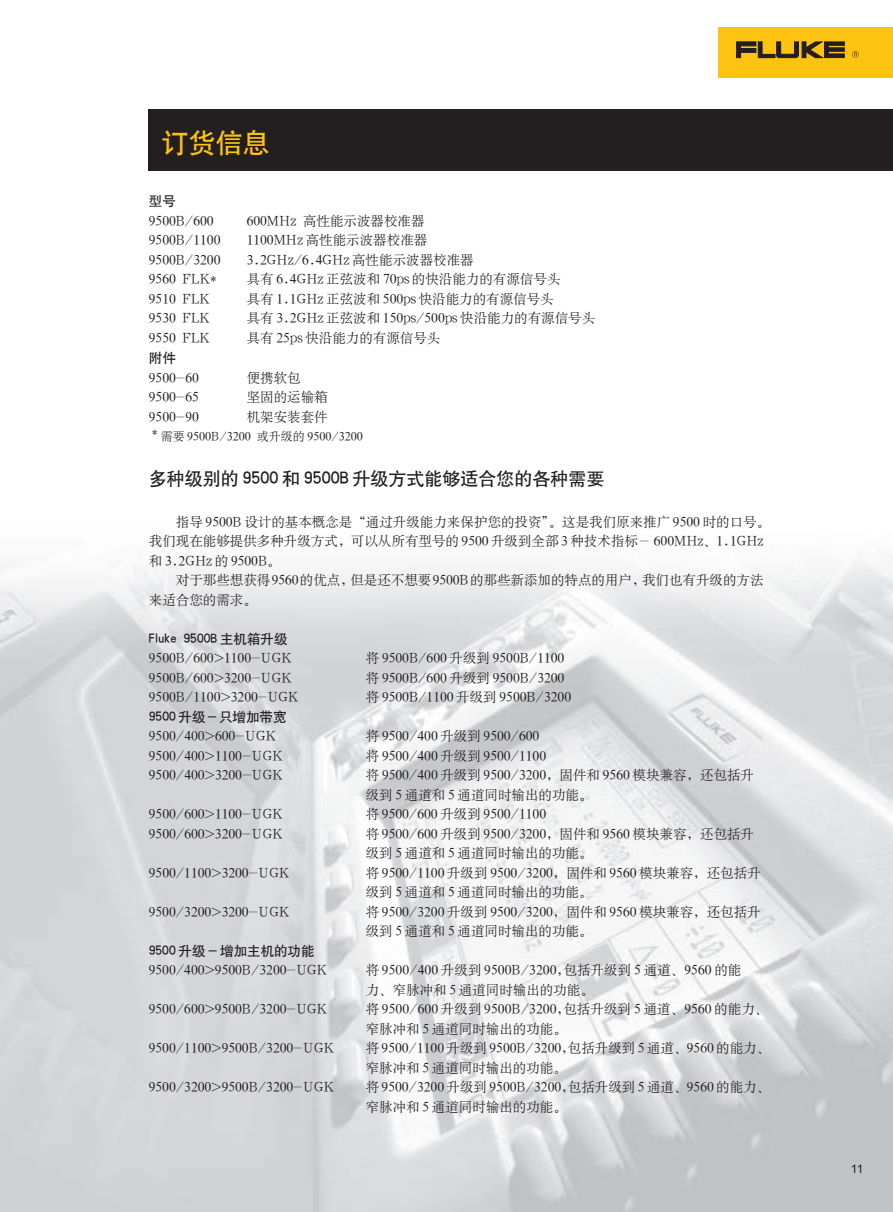
<style>
.page{position:relative;width:893px;height:1212px;background:#fff}
.page>*{position:absolute;margin:0;border:0;box-sizing:border-box;transform-origin:0 0}
.t1{font:27px "H Yb 1 gj";color:#fec210}
.t2{font:18px "H Yb 1 gj";color:#231f20}
.t3{font:13.5px/19.5px "H Ya 6 gj";color:#231f20}
.t4{font:13.5px "H Yb 1 gj";color:#231f20}
.t5{font:12px "H Ya 6 gj";color:#231f20}
.t6{font:12px "Arial";color:#231f20}
</style>
<div class="page">
<div style="left:149px;top:109px;width:743px;height:61px;background:#231f20"></div>
<div style="left:718px;top:27px;width:174px;height:51px;background:#fec210"></div>
<div style="left:736px;top:46px;width:4px;height:12px;background:#231f20;border:1px solid #231f20"></div>
<div style="left:740px;top:48px;width:16px;height:5px;background:#231f20"></div>
<svg style="left:758px;top:42px;width:4px;height:16px"></svg>
<hr style="left:762px;top:54px;width:13px;height:4px;background:#231f20">
<svg style="left:776px;top:42px;width:22px;height:16px"></svg>
<hr style="left:802px;top:42px;width:4px;height:16px;background:#231f20">
<svg style="left:805px;top:42px;width:18px;height:16px"></svg>
<hr style="left:824px;top:42px;width:20px;height:3px;background:#231f20">
<hr style="left:824px;top:45px;width:4px;height:13px;background:#231f20">
<hr style="left:828px;top:48px;width:16px;height:3px;background:#231f20">
<hr style="left:828px;top:54px;width:16px;height:4px;background:#231f20">
<hr style="left:736px;top:42px;width:20px;height:4px;background:#231f20">
<svg style="left:852px;top:51px;width:6px;height:7px"></svg>
<img style="left:0;top:555px;width:892px;height:657px">
<h1 class="t1" style="left:162px;top:129px;width:110px">订货信息</h1>
<p class="t4" style="left:149px;top:194px;width:28px">型号</p>
<p class="t3" style="left:149px;top:211px;width:66px">9500B/600</p>
<p class="t3" style="left:247px;top:211px;width:179px">600MHz 高性能示波器校准器</p>
<p class="t3" style="left:149px;top:230px;width:73px">9500B/1100</p>
<p class="t3" style="left:247px;top:230px;width:182px">1100MHz 高性能示波器校准器</p>
<p class="t3" style="left:149px;top:250px;width:73px">9500B/3200</p>
<p class="t3" style="left:247px;top:250px;width:228px">3.2GHz/6.4GHz 高性能示波器校准器</p>
<p class="t3" style="left:149px;top:270px;width:70px">9560 FLK*</p>
<p class="t3" style="left:247px;top:270px;width:315px">具有 6.4GHz 正弦波和 70ps 的快沿能力的有源信号头</p>
<p class="t3" style="left:149px;top:289px;width:63px">9510 FLK</p>
<p class="t3" style="left:247px;top:289px;width:308px">具有 1.1GHz 正弦波和 500ps 快沿能力的有源信号头</p>
<p class="t3" style="left:149px;top:309px;width:63px">9530 FLK</p>
<p class="t3" style="left:247px;top:309px;width:350px">具有 3.2GHz 正弦波和 150ps/500ps 快沿能力的有源信号头</p>
<p class="t3" style="left:149px;top:328px;width:63px">9550 FLK</p>
<p class="t3" style="left:247px;top:328px;width:195px">具有 25ps 快沿能力的有源信号头</p>
<p class="t4" style="left:149px;top:351px;width:28px">附件</p>
<p class="t3" style="left:149px;top:368px;width:51px">9500-60</p>
<p class="t3" style="left:247px;top:368px;width:55px">便携软包</p>
<p class="t3" style="left:149px;top:387px;width:51px">9500-65</p>
<p class="t3" style="left:247px;top:387px;width:82px">坚固的运输箱</p>
<p class="t3" style="left:149px;top:407px;width:51px">9500-90</p>
<p class="t3" style="left:247px;top:407px;width:82px">机架安装套件</p>
<p class="t5" style="left:149px;top:430px;width:215px">＊需要 9500B/3200 或升级的 9500/3200</p>
<h2 class="t2" style="left:149px;top:470px;width:457px">多种级别的 9500 和 9500B 升级方式能够适合您的各种需要</h2>
<p class="t3" style="left:149px;top:512px;width:623px;text-indent:27px">指导 9500B 设计的基本概念是“通过升级能力来保护您的投资”。这是我们原来推广 9500 时的口号。我们现在能够提供多种升级方式，可以从所有型号的 9500 升级到全部 3 种技术指标－ 600MHz、1.1GHz和 3.2GHz 的 9500B。</p>
<p class="t3" style="left:149px;top:570px;width:616px;text-indent:27px">对于那些想获得9560的优点，但是还不想要9500B的那些新添加的特点的用户，我们也有升级的方法来适合您的需求。</p>
<p class="t4" style="left:149px;top:632px;width:140px">Fluke 9500B 主机箱升级</p>
<p class="t3" style="left:149px;top:648px;width:145px">9500B/600&gt;1100-UGK</p>
<p class="t3" style="left:366px;top:648px;width:200px">将 9500B/600 升级到 9500B/1100</p>
<p class="t3" style="left:149px;top:668px;width:145px">9500B/600&gt;3200-UGK</p>
<p class="t3" style="left:366px;top:668px;width:200px">将 9500B/600 升级到 9500B/3200</p>
<p class="t3" style="left:149px;top:687px;width:151px">9500B/1100&gt;3200-UGK</p>
<p class="t3" style="left:366px;top:687px;width:207px">将 9500B/1100 升级到 9500B/3200</p>
<p class="t4" style="left:149px;top:710px;width:139px">9500 升级－只增加带宽</p>
<p class="t3" style="left:149px;top:726px;width:129px">9500/400&gt;600-UGK</p>
<p class="t3" style="left:366px;top:726px;width:175px">将 9500/400 升级到 9500/600</p>
<p class="t3" style="left:149px;top:746px;width:136px">9500/400&gt;1100-UGK</p>
<p class="t3" style="left:366px;top:746px;width:182px">将 9500/400 升级到 9500/1100</p>
<p class="t3" style="left:149px;top:765px;width:136px">9500/400&gt;3200-UGK</p>
<p class="t3" style="left:366px;top:765px;width:390px">将 9500/400 升级到 9500/3200，固件和 9560 模块兼容，还包括升级到 5 通道和 5 通道同时输出的功能。</p>
<p class="t3" style="left:149px;top:804px;width:136px">9500/600&gt;1100-UGK</p>
<p class="t3" style="left:366px;top:804px;width:182px">将 9500/600 升级到 9500/1100</p>
<p class="t3" style="left:149px;top:824px;width:136px">9500/600&gt;3200-UGK</p>
<p class="t3" style="left:366px;top:824px;width:390px">将 9500/600 升级到 9500/3200，固件和 9560 模块兼容，还包括升级到 5 通道和 5 通道同时输出的功能。</p>
<p class="t3" style="left:149px;top:863px;width:142px">9500/1100&gt;3200-UGK</p>
<p class="t3" style="left:366px;top:863px;width:396px">将 9500/1100 升级到 9500/3200，固件和 9560 模块兼容，还包括升级到 5 通道和 5 通道同时输出的功能。</p>
<p class="t3" style="left:149px;top:902px;width:142px">9500/3200&gt;3200-UGK</p>
<p class="t3" style="left:366px;top:902px;width:396px">将 9500/3200 升级到 9500/3200，固件和 9560 模块兼容，还包括升级到 5 通道和 5 通道同时输出的功能。</p>
<p class="t4" style="left:149px;top:944px;width:167px">9500 升级 - 增加主机的功能</p>
<p class="t3" style="left:149px;top:960px;width:180px">9500/400&gt;9500B/3200-UGK</p>
<p class="t3" style="left:366px;top:960px;width:377px">将 9500/400 升级到 9500B/3200,包括升级到 5 通道、9560 的能力、窄脉冲和 5 通道同时输出的功能。</p>
<p class="t3" style="left:149px;top:999px;width:180px">9500/600&gt;9500B/3200-UGK</p>
<p class="t3" style="left:366px;top:999px;width:404px">将 9500/600 升级到 9500B/3200,包括升级到 5 通道、9560 的能力、窄脉冲和 5 通道同时输出的功能。</p>
<p class="t3" style="left:149px;top:1038px;width:187px">9500/1100&gt;9500B/3200-UGK</p>
<p class="t3" style="left:366px;top:1038px;width:406px">将 9500/1100 升级到 9500B/3200,包括升级到 5 通道、9560 的能力、窄脉冲和 5 通道同时输出的功能。</p>
<p class="t3" style="left:149px;top:1077px;width:187px">9500/3200&gt;9500B/3200-UGK</p>
<p class="t3" style="left:366px;top:1077px;width:406px">将 9500/3200 升级到 9500B/3200,包括升级到 5 通道、9560 的能力、窄脉冲和 5 通道同时输出的功能。</p>
<p class="t6" style="left:850px;top:1161px;width:14px">11</p>
</div>
